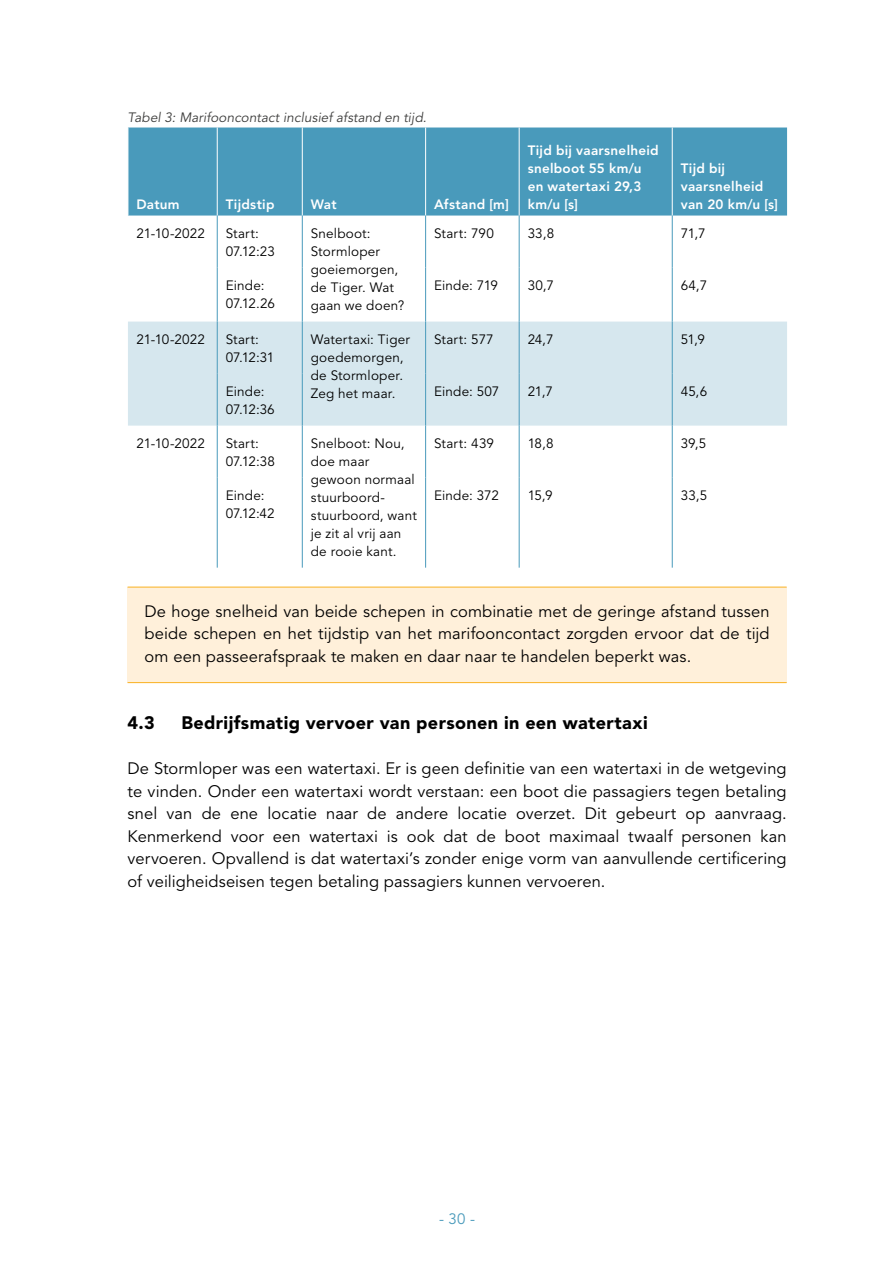
<style>
.page{position:relative;width:893px;height:1263px;background:#fff}
.page>*{position:absolute;margin:0;border:0;box-sizing:border-box;transform-origin:0 0}
.t1{font:900 18px "Avenir LT Std";letter-spacing:.02em;color:#000}
.Bodytekst{font:16.5px/22.5px "Avenir LT Std";letter-spacing:.005em;color:#000;text-align:justify}
.Bodytekst_geel_kader{font:16.5px/22.5px "Avenir LT Std";letter-spacing:.005em;color:#000;text-align:justify}
.t2{font:15px "Avenir LT Std";color:#499abb}
.Tabel_bodytekst{font:13.5px/18px "Avenir LT Std";letter-spacing:.015em;color:#000}
.Tabel-kop{font:800 13.5px/18px "Avenir LT Std";letter-spacing:.02em;color:#fff}
.Bijschrift{font:italic 13.5px "Avenir LT Std";letter-spacing:.01em;color:#3c3c3b}
</style>
<div class="page">
<div style="left:128px;top:587px;width:659px;height:96px;background:#fff0da"></div>
<hr style="left:128px;top:682px;width:659px;height:1px;background:#f9b122">
<hr style="left:128px;top:587px;width:659px;height:1px;background:#f9b122">
<div style="left:129px;top:128px;width:658px;height:88px;background:#499abb"></div>
<div style="left:128px;top:322px;width:659px;height:104px;background:#d6e7ee"></div>
<hr style="left:217px;top:128px;width:1px;height:88px;background:#fff">
<hr style="left:302px;top:128px;width:1px;height:88px;background:#fff">
<hr style="left:425px;top:128px;width:1px;height:88px;background:#fff">
<hr style="left:519px;top:128px;width:1px;height:88px;background:#fff">
<hr style="left:672px;top:128px;width:1px;height:88px;background:#fff">
<hr style="left:217px;top:216px;width:1px;height:52px;background:#499abb">
<hr style="left:302px;top:216px;width:1px;height:52px;background:#499abb">
<hr style="left:425px;top:216px;width:1px;height:52px;background:#499abb">
<hr style="left:519px;top:216px;width:1px;height:52px;background:#499abb">
<hr style="left:672px;top:216px;width:1px;height:52px;background:#499abb">
<hr style="left:217px;top:268px;width:1px;height:54px;background:#499abb">
<hr style="left:302px;top:268px;width:1px;height:54px;background:#499abb">
<hr style="left:425px;top:268px;width:1px;height:54px;background:#499abb">
<hr style="left:519px;top:268px;width:1px;height:54px;background:#499abb">
<hr style="left:672px;top:268px;width:1px;height:54px;background:#499abb">
<hr style="left:217px;top:322px;width:1px;height:52px;background:#499abb">
<hr style="left:302px;top:322px;width:1px;height:52px;background:#499abb">
<hr style="left:425px;top:322px;width:1px;height:52px;background:#499abb">
<hr style="left:519px;top:322px;width:1px;height:52px;background:#499abb">
<hr style="left:672px;top:322px;width:1px;height:52px;background:#499abb">
<hr style="left:217px;top:374px;width:1px;height:52px;background:#499abb">
<hr style="left:302px;top:374px;width:1px;height:52px;background:#499abb">
<hr style="left:425px;top:374px;width:1px;height:52px;background:#499abb">
<hr style="left:519px;top:374px;width:1px;height:52px;background:#499abb">
<hr style="left:672px;top:374px;width:1px;height:52px;background:#499abb">
<hr style="left:217px;top:426px;width:1px;height:52px;background:#499abb">
<hr style="left:302px;top:426px;width:1px;height:52px;background:#499abb">
<hr style="left:425px;top:426px;width:1px;height:52px;background:#499abb">
<hr style="left:519px;top:426px;width:1px;height:52px;background:#499abb">
<hr style="left:672px;top:426px;width:1px;height:52px;background:#499abb">
<hr style="left:217px;top:478px;width:1px;height:90px;background:#499abb">
<hr style="left:302px;top:478px;width:1px;height:90px;background:#499abb">
<hr style="left:425px;top:478px;width:1px;height:90px;background:#499abb">
<hr style="left:519px;top:478px;width:1px;height:90px;background:#499abb">
<hr style="left:672px;top:478px;width:1px;height:90px;background:#499abb">
<p class="Bijschrift" style="left:128px;top:109px;width:301px">Tabel 3: Marifooncontact inclusief afstand en tijd.</p>
<p class="Tabel-kop" style="left:136px;top:195px;width:45px">Datum</p>
<p class="Tabel-kop" style="left:226px;top:195px;width:50px">Tijdstip</p>
<p class="Tabel-kop" style="left:311px;top:195px;width:27px">Wat</p>
<p class="Tabel-kop" style="left:434px;top:195px;width:76px">Afstand [m]</p>
<p class="Tabel-kop" style="left:528px;top:141px;width:133px">Tijd bij vaarsnelheid snelboot 55 km/u en watertaxi 29,3 km/u [s]</p>
<p class="Tabel-kop" style="left:681px;top:159px;width:99px">Tijd bij vaarsnelheid van 20 km/u [s]</p>
<p class="Tabel_bodytekst" style="left:136px;top:225px;width:70px">21-10-2022</p>
<p class="Tabel_bodytekst" style="left:226px;top:225px;width:51px">Start:<br>07.12:23</p>
<p class="Tabel_bodytekst" style="left:311px;top:225px;width:95px">Snelboot:<br>Stormloper goeiemorgen, de Tiger. Wat gaan we doen?</p>
<p class="Tabel_bodytekst" style="left:434px;top:225px;width:61px">Start: 790</p>
<p class="Tabel_bodytekst" style="left:528px;top:225px;width:28px">33,8</p>
<p class="Tabel_bodytekst" style="left:681px;top:225px;width:26px">71,7</p>
<p class="Tabel_bodytekst" style="left:226px;top:277px;width:40px">Einde:</p>
<p class="Tabel_bodytekst" style="left:226px;top:295px;width:51px">07.12.26</p>
<p class="Tabel_bodytekst" style="left:434px;top:277px;width:65px">Einde: 719</p>
<p class="Tabel_bodytekst" style="left:528px;top:277px;width:28px">30,7</p>
<p class="Tabel_bodytekst" style="left:681px;top:277px;width:28px">64,7</p>
<p class="Tabel_bodytekst" style="left:136px;top:331px;width:70px">21-10-2022</p>
<p class="Tabel_bodytekst" style="left:226px;top:331px;width:50px">Start:<br>07.12:31</p>
<p class="Tabel_bodytekst" style="left:311px;top:331px;width:101px">Watertaxi: Tiger goedemorgen, de Stormloper.<br>Zeg het maar.</p>
<p class="Tabel_bodytekst" style="left:434px;top:331px;width:61px">Start: 577</p>
<p class="Tabel_bodytekst" style="left:528px;top:331px;width:27px">24,7</p>
<p class="Tabel_bodytekst" style="left:681px;top:331px;width:26px">51,9</p>
<p class="Tabel_bodytekst" style="left:226px;top:383px;width:40px">Einde:</p>
<p class="Tabel_bodytekst" style="left:226px;top:401px;width:51px">07.12:36</p>
<p class="Tabel_bodytekst" style="left:434px;top:383px;width:67px">Einde: 507</p>
<p class="Tabel_bodytekst" style="left:528px;top:383px;width:27px">21,7</p>
<p class="Tabel_bodytekst" style="left:681px;top:383px;width:28px">45,6</p>
<p class="Tabel_bodytekst" style="left:136px;top:435px;width:70px">21-10-2022</p>
<p class="Tabel_bodytekst" style="left:226px;top:435px;width:51px">Start:<br>07.12:38</p>
<p class="Tabel_bodytekst" style="left:311px;top:435px;width:108px">Snelboot: Nou, doe maar gewoon normaal stuurboord&shy;stuurboord, want je zit al vrij aan de rooie kant.</p>
<p class="Tabel_bodytekst" style="left:434px;top:435px;width:61px">Start: 439</p>
<p class="Tabel_bodytekst" style="left:528px;top:435px;width:27px">18,8</p>
<p class="Tabel_bodytekst" style="left:681px;top:435px;width:27px">39,5</p>
<p class="Tabel_bodytekst" style="left:226px;top:487px;width:40px">Einde:</p>
<p class="Tabel_bodytekst" style="left:226px;top:505px;width:50px">07.12:42</p>
<p class="Tabel_bodytekst" style="left:434px;top:487px;width:66px">Einde: 372</p>
<p class="Tabel_bodytekst" style="left:528px;top:487px;width:26px">15,9</p>
<p class="Tabel_bodytekst" style="left:681px;top:487px;width:28px">33,5</p>
<p class="Bodytekst_geel_kader" style="left:145px;top:600px;width:627px">De hoge snelheid van beide schepen in combinatie met de geringe afstand tussen beide schepen en het tijdstip van het marifooncontact zorgden ervoor dat de tijd om een passeerafspraak te maken en daar naar te handelen beperkt was.</p>
<p class="t1" style="left:128px;top:712px;width:29px">4.3</p>
<p class="t1" style="left:182px;top:712px;width:468px">Bedrijfsmatig vervoer van personen in een watertaxi</p>
<p class="Bodytekst" style="left:128px;top:758px;width:661px">De Stormloper was een watertaxi. Er is geen definitie van een watertaxi in de wetgeving te vinden. Onder een watertaxi wordt verstaan: een boot die passagiers tegen betaling snel van de ene locatie naar de andere locatie overzet. Dit gebeurt op aanvraag.<br>Kenmerkend voor een watertaxi is ook dat de boot maximaal twaalf personen kan vervoeren. Opvallend is dat watertaxi’s zonder enige vorm van aanvullende certificering of veiligheidseisen tegen betaling passagiers kunnen vervoeren.</p>
<p class="t2" style="left:439px;top:1210px;width:37px">- 30 -</p>
</div>
